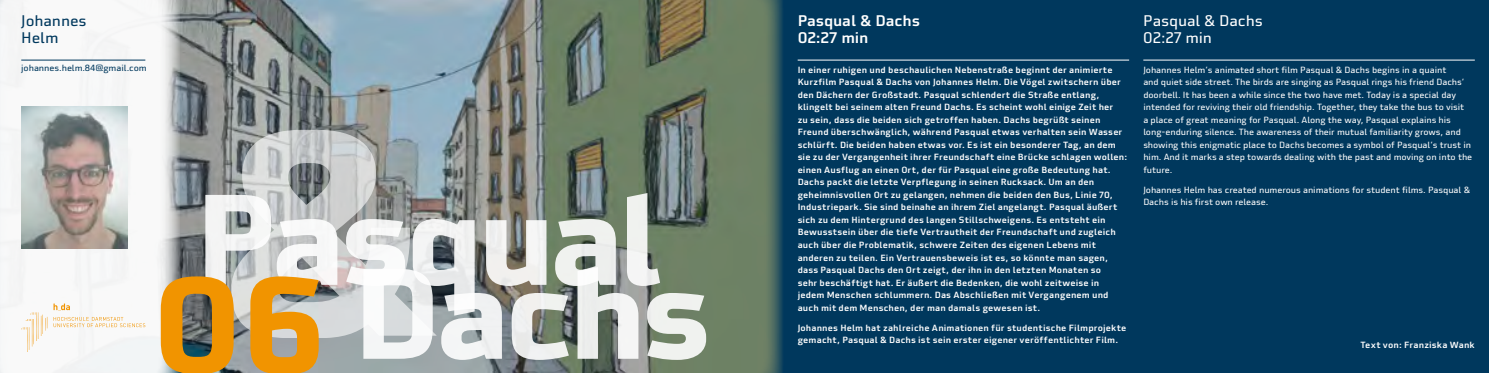
<style>
.page{position:relative;width:1489px;height:373px;background:#fff}
.page>*{position:absolute;margin:0;border:0;box-sizing:border-box;transform-origin:0 0}
.t1{font:700 132.88px "Utility";color:#f19400}
.t2{font:700 125.25px "Utility";letter-spacing:-.055em;color:#fff}
.t3{font:500 15px/17.5px "Utility";letter-spacing:-.01em;color:#fff}
.t4{font:15px/17.5px "Utility";letter-spacing:-.01em;color:#fff}
.t5{font:15px/17.5px "Utility";letter-spacing:-.01em;color:#00385d}
.t6{font:500 8.75px/12.5px "Utility";letter-spacing:.015em;color:#fff}
.t7{font:8.75px/12.5px "Utility";letter-spacing:-.01em;color:#fff}
.t8{font:8.75px "Utility";letter-spacing:-.01em;color:#00385d}
</style>
<div class="page">
<div style="left:0;top:0;width:1488px;height:372px;background:#00385d"></div>
<img style="left:180px;top:0;width:603px;height:372px">
<svg style="left:0;top:0;width:180px;height:372px;background:#eeeff0"></svg>
<hr style="left:797px;top:60px;width:332px;height:1px;background:#fff">
<hr style="left:1143px;top:60px;width:331px;height:1px;background:#fff">
<hr style="left:21px;top:60px;width:124px;height:1px;background:#00385d">
<svg style="left:21px;top:303px;width:124px;height:48px;background:#f7f3ec"></svg>
<img style="left:21px;top:106px;width:107px;height:142px">
<h3 class="t5" style="left:21px;top:12px;width:67px">Johannes<br>Helm</h3>
<p class="t8" style="left:21px;top:62px;width:127px">johannes.helm.84@gmail.com</p>
<h1 class="t1" style="left:152px;top:235px;width:288px">0 6<sup>&amp;</sup></h1>
<h2 class="t2" style="left:195px;top:155px;width:469px">Pasqual</h2>
<h2 class="t2" style="left:353px;top:229px;width:360px">Dachs</h2>
<h3 class="t3" style="left:797px;top:12px;width:124px">Pasqual &amp; Dachs<br>02:27 min</h3>
<h3 class="t4" style="left:1143px;top:12px;width:121px">Pasqual &amp; Dachs<br>02:27 min</h3>
<p class="t7" style="left:1143px;top:63px;width:330px">Johannes Helm’s animated short film Pasqual &amp; Dachs begins in a quaint<br>and quiet side street. The birds are singing as Pasqual rings his friend Dachs’ doorbell. It has been a while since the two have met. Today is a special day intended for reviving their old friendship. Together, they take the bus to visit<br>a place of great meaning for Pasqual. Along the way, Pasqual explains his long-enduring silence. The awareness of their mutual familiarity grows, and showing this enigmatic place to Dachs becomes a symbol of Pasqual’s trust in him. And it marks a step towards dealing with the past and moving on into the future.</p>
<p class="t7" style="left:1143px;top:183px;width:328px">Johannes Helm has created numerous animations for student films. Pasqual &amp;<br>Dachs is his first own release.</p>
<p class="t6" style="left:797px;top:63px;width:331px">In einer ruhigen und beschaulichen Nebenstraße beginnt der animierte Kurzfilm Pasqual &amp; Dachs von Johannes Helm. Die Vögel zwitschern über den Dächern der Großstadt. Pasqual schlendert die Straße entlang, klingelt bei seinem alten Freund Dachs. Es scheint wohl einige Zeit her<br>zu sein, dass die beiden sich getroffen haben. Dachs begrüßt seinen Freund überschwänglich, während Pasqual etwas verhalten sein Wasser schlürft. Die beiden haben etwas vor. Es ist ein besonderer Tag, an dem sie zu der Vergangenheit ihrer Freundschaft eine Brücke schlagen wollen: einen Ausflug an einen Ort, der für Pasqual eine große Bedeutung hat.<br>Dachs packt die letzte Verpflegung in seinen Rucksack. Um an den geheimnisvollen Ort zu gelangen, nehmen die beiden den Bus, Linie 70, Industriepark. Sie sind beinahe an ihrem Ziel angelangt. Pasqual äußert sich zu dem Hintergrund des langen Stillschweigens. Es entsteht ein Bewusstsein über die tiefe Vertrautheit der Freundschaft und zugleich auch über die Problematik, schwere Zeiten des eigenen Lebens mit anderen zu teilen. Ein Vertrauensbeweis ist es, so könnte man sagen, dass Pasqual Dachs den Ort zeigt, der ihn in den letzten Monaten so<br>sehr beschäftigt hat. Er äußert die Bedenken, die wohl zeitweise in jedem Menschen schlummern. Das Abschließen mit Vergangenem und auch mit dem Menschen, der man damals gewesen ist.</p>
<p class="t6" style="left:797px;top:320px;width:330px">Johannes Helm hat zahlreiche Animationen für studentische Filmprojekte gemacht, Pasqual &amp; Dachs ist sein erster eigener veröffentlichter Film.</p>
<p class="t6" style="left:1360px;top:338px;width:116px">Text von: Franziska Wank</p>
</div>
